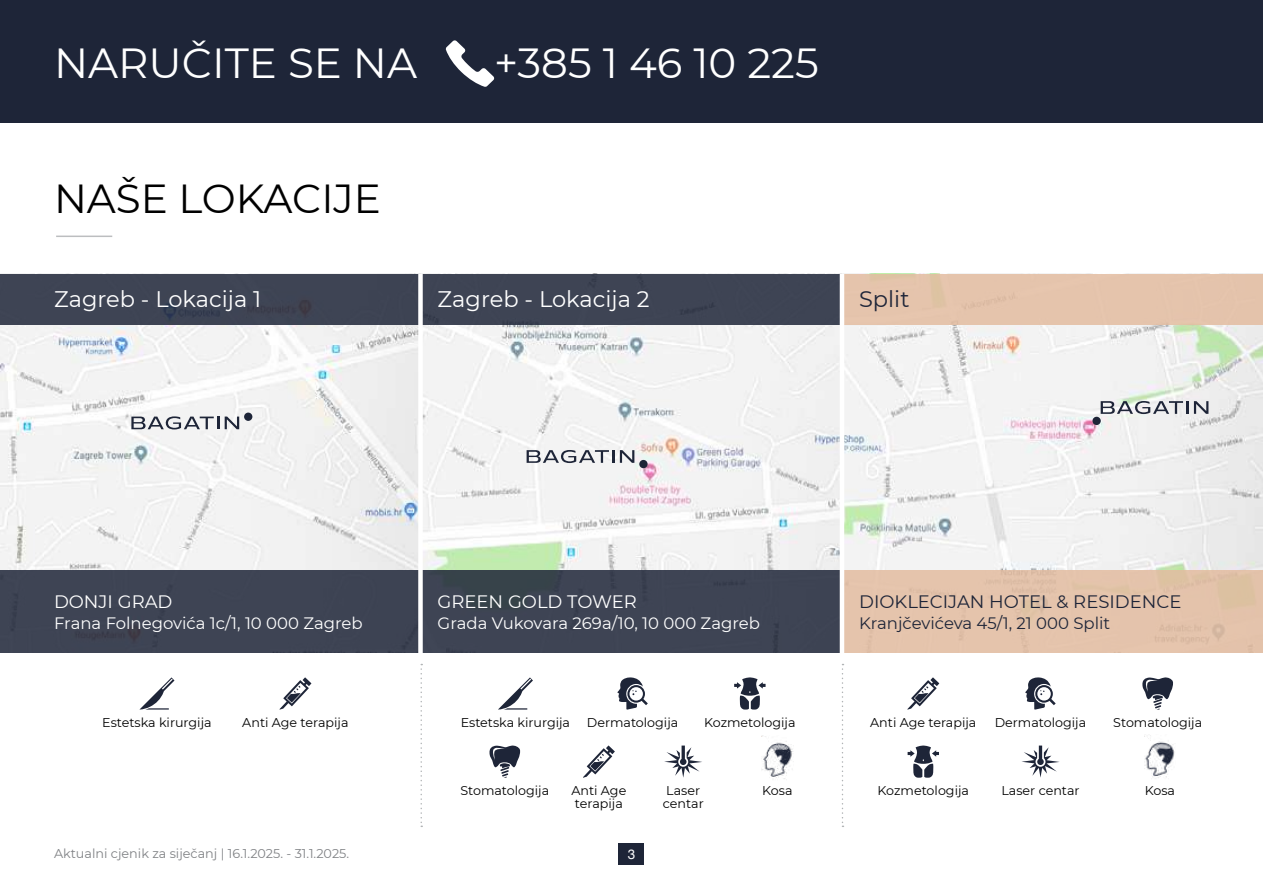
<style>
.page{position:relative;width:1263px;height:893px;background:#fff}
.page>*{position:absolute;margin:0;border:0;box-sizing:border-box;transform-origin:0 0}
.t1{font:42px "Montserrat";color:#fff}
.t2{font:40.5px "Montserrat";color:#000}
.t3{font:22.5px "Montserrat";color:#fff}
.t4{font:22.5px "Montserrat";color:#1e2538}
.t5{font:18px "Montserrat";color:#1e2538}
.t6{font:18px "Montserrat";color:#fff}
.t7{font:16.5px "Montserrat";color:#fff}
.t8{font:16.5px "Montserrat";color:#1e2538}
.t9{font:13.5px "Helvetica Neue LT Com";color:#fff}
.t10{font:12.75px/13.5px "Montserrat";color:#000}
.t11{font:12.75px "Montserrat";color:#808285}
</style>
<div class="page">
<div style="left:618px;top:843px;width:26px;height:21px;background:#1e2538"></div>
<div style="left:0;top:0;width:1263px;height:122px;background:#1e2538"></div>
<svg style="left:446px;top:40px;width:48px;height:47px"></svg>
<img style="left:423px;top:324px;width:417px;height:246px">
<svg style="left:0;top:324px;width:418px;height:246px;fill:#f3f3f3"></svg>
<svg style="left:844px;top:324px;width:419px;height:246px;fill:#f2f2f2"></svg>
<div style="left:0;top:570px;width:841px;height:83px;background:#3e4454"></div>
<div style="left:844px;top:570px;width:419px;height:83px;background:#e5c4ac"></div>
<svg style="left:907px;top:677px;width:32px;height:33px"></svg>
<svg style="left:907px;top:745px;width:32px;height:33px"></svg>
<svg style="left:1142px;top:677px;width:31px;height:33px"></svg>
<svg style="left:1022px;top:746px;width:38px;height:32px"></svg>
<svg style="left:420px;top:664px;width:2px;height:163px"></svg>
<svg style="left:842px;top:664px;width:1px;height:163px"></svg>
<hr style="left:56px;top:236px;width:56px;height:1px;background:#bcbec0">
<div style="left:244px;top:413px;width:8px;height:8px;background:#1e2538;border-radius:50%"></div>
<div style="left:639px;top:460px;width:9px;height:8px;background:#1e2538;border-radius:50%"></div>
<div style="left:1092px;top:417px;width:9px;height:8px;background:#1e2538;border-radius:50%"></div>
<svg style="left:583px;top:745px;width:32px;height:33px"></svg>
<svg style="left:489px;top:745px;width:32px;height:33px"></svg>
<svg style="left:664px;top:746px;width:38px;height:32px"></svg>
<svg style="left:617px;top:677px;width:31px;height:33px"></svg>
<svg style="left:734px;top:677px;width:31px;height:33px"></svg>
<svg style="left:498px;top:677px;width:35px;height:33px"></svg>
<svg style="left:1025px;top:677px;width:31px;height:33px"></svg>
<svg style="left:279px;top:677px;width:32px;height:33px"></svg>
<svg style="left:139px;top:677px;width:35px;height:33px"></svg>
<div style="left:844px;top:274px;width:419px;height:50px;background:#e5c4ac"></div>
<svg style="left:131px;top:416px;width:108px;height:13px"></svg>
<svg style="left:527px;top:450px;width:107px;height:13px"></svg>
<svg style="left:1101px;top:401px;width:107px;height:13px"></svg>
<div style="left:0;top:274px;width:843px;height:50px;background:#3e4454"></div>
<div style="left:418px;top:274px;width:5px;height:385px;background:#fff"></div>
<hr style="left:840px;top:274px;width:4px;height:385px;background:#fff">
<img style="left:762px;top:735px;width:31px;height:44px">
<img style="left:1144px;top:735px;width:31px;height:43px">
<svg style="left:761px;top:736px;width:8px;height:22px"></svg>
<svg style="left:1144px;top:736px;width:7px;height:22px"></svg>
<h1 class="t1" style="left:54px;top:34px;width:365px">NARUČITE SE NA</h1>
<h1 class="t1" style="left:494px;top:34px;width:326px">+385 1 46 10 225</h1>
<h2 class="t2" style="left:54px;top:171px;width:328px">NAŠE LOKACIJE</h2>
<h3 class="t3" style="left:54px;top:284px;width:209px">Zagreb - Lokacija 1</h3>
<h3 class="t3" style="left:438px;top:284px;width:214px">Zagreb - Lokacija 2</h3>
<h3 class="t4" style="left:859px;top:284px;width:52px">Split</h3>
<h3 class="t6" style="left:54px;top:589px;width:120px">DONJI GRAD</h3>
<p class="t7" style="left:54px;top:612px;width:310px">Frana Folnegovića 1c/1, 10 000 Zagreb</p>
<h3 class="t6" style="left:438px;top:589px;width:201px">GREEN GOLD TOWER</h3>
<p class="t7" style="left:438px;top:612px;width:324px">Grada Vukovara 269a/10, 10 000 Zagreb</p>
<h3 class="t5" style="left:859px;top:589px;width:324px">DIOKLECIJAN HOTEL &amp; RESIDENCE</h3>
<p class="t8" style="left:859px;top:612px;width:253px">Kranjčevićeva 45/1, 21 000 Split</p>
<p class="t10" style="left:102px;top:715px;width:111px">Estetska kirurgija</p>
<p class="t10" style="left:242px;top:715px;width:108px">Anti Age terapija</p>
<p class="t10" style="left:461px;top:715px;width:111px">Estetska kirurgija</p>
<p class="t10" style="left:587px;top:715px;width:93px">Dermatologija</p>
<p class="t10" style="left:704px;top:715px;width:93px">Kozmetologija</p>
<p class="t10" style="left:870px;top:715px;width:108px">Anti Age terapija</p>
<p class="t10" style="left:995px;top:715px;width:93px">Dermatologija</p>
<p class="t10" style="left:1113px;top:715px;width:90px">Stomatologija</p>
<p class="t10" style="left:460px;top:783px;width:90px">Stomatologija</p>
<p class="t10" style="left:663px;top:783px;width:42px">Laser centar</p>
<p class="t10" style="left:877px;top:783px;width:93px">Kozmetologija</p>
<p class="t10" style="left:1001px;top:783px;width:80px">Laser centar</p>
<p class="t10" style="left:571px;top:783px;width:56px">Anti Age</p>
<p class="t10" style="left:762px;top:783px;width:32px">Kosa</p>
<p class="t10" style="left:1145px;top:783px;width:32px">Kosa</p>
<p class="t10" style="left:575px;top:796px;width:49px">terapija</p>
<p class="t11" style="left:54px;top:844px;width:297px">Aktualni cjenik za siječanj | 16.1.2025. - 31.1.2025.</p>
<p class="t9" style="left:628px;top:845px;width:9px">3</p>
</div>
